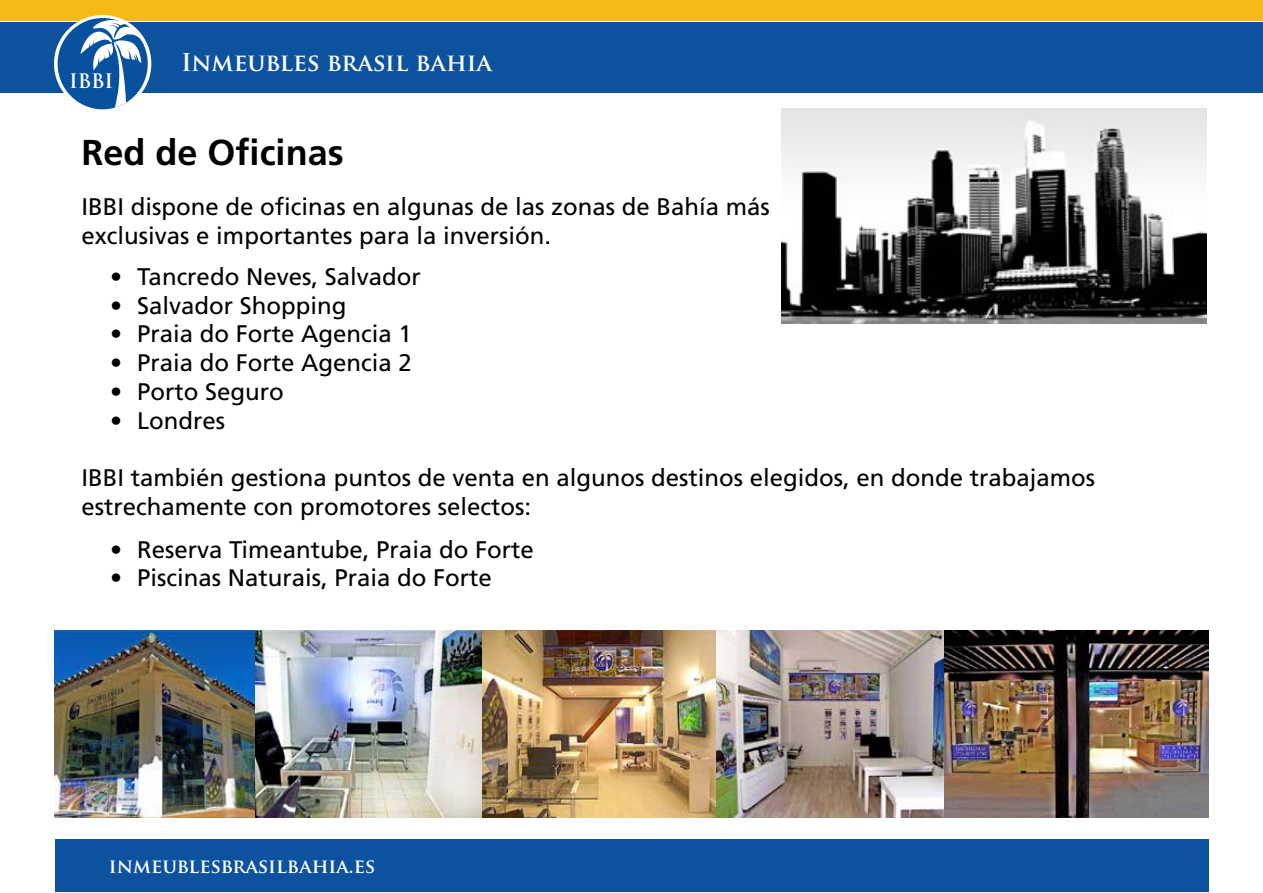
<style>
.page{position:relative;width:1263px;height:893px;background:#fff}
.page>*{position:absolute;margin:0;border:0;box-sizing:border-box;transform-origin:0 0}
.t1{font:700 36px "Frutiger LT";color:#000}
.t2{font:24px/28.8px "Frutiger LT";color:#000}
.t3{font:700 24px "Trajan Pro";color:#fff}
.t4{font:700 19.5px "Trajan Pro";color:#fff}
</style>
<div class="page">
<div style="left:55px;top:840px;width:1154px;height:52px;background:#0d529f"></div>
<div style="left:0;top:0;width:1263px;height:21px;background:#f5ba18"></div>
<div style="left:0;top:22px;width:1263px;height:71px;background:#0d529f"></div>
<img style="left:781px;top:108px;width:425px;height:215px">
<svg style="left:54px;top:15px;width:97px;height:97px"></svg>
<div style="left:58px;top:18px;width:90px;height:91px;background:#07519f;border-radius:50%"></div>
<svg style="left:80px;top:20px;width:63px;height:88px"></svg>
<img style="left:55px;top:631px;width:1154px;height:186px">
<p class="t4" style="left:69px;top:69px;width:46px">IBBI</p>
<p class="t3" style="left:181px;top:48px;width:312px">Inmeubles brasil bahia</p>
<h1 class="t1" style="left:82px;top:131px;width:264px">Red de Oficinas</h1>
<p class="t2" style="left:82px;top:193px;width:690px">IBBI dispone de oficinas en algunas de las zonas de Bahía más exclusivas e importantes para la inversión.</p>
<p class="t2" style="left:110px;top:262px;width:312px">• Tancredo Neves, Salvador</p>
<p class="t2" style="left:110px;top:291px;width:238px">• Salvador Shopping</p>
<p class="t2" style="left:110px;top:320px;width:303px">• Praia do Forte Agencia 1</p>
<p class="t2" style="left:110px;top:349px;width:303px">• Praia do Forte Agencia 2</p>
<p class="t2" style="left:110px;top:377px;width:175px">• Porto Seguro</p>
<p class="t2" style="left:110px;top:406px;width:117px">• Londres</p>
<p class="t2" style="left:82px;top:464px;width:1015px">IBBI también gestiona puntos de venta en algunos destinos elegidos, en donde trabajamos estrechamente con promotores selectos:</p>
<p class="t2" style="left:110px;top:535px;width:425px">• Reserva Timeantube, Praia do Forte</p>
<p class="t2" style="left:110px;top:564px;width:383px">• Piscinas Naturais, Praia do Forte</p>
<p class="t4" style="left:109px;top:854px;width:268px">inmeublesbrasilbahia.es</p>
</div>
